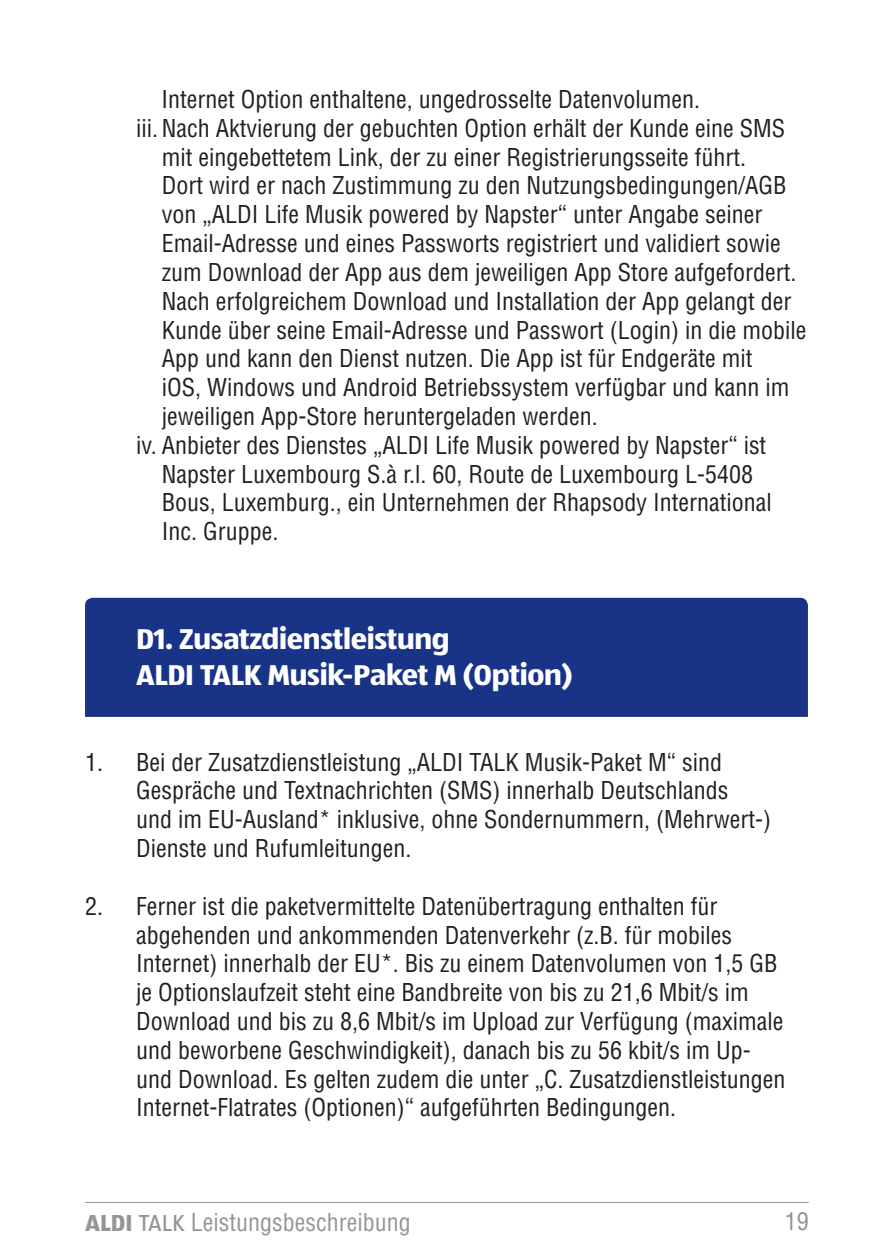
<style>
.page{position:relative;width:893px;height:1259px;background:#fff}
.page>*{position:absolute;margin:0;border:0;box-sizing:border-box;transform-origin:0 0}
.t1{font:700 29.7px/35.7px "ALDISUEDOT";letter-spacing:-.01em;color:#fff}
.t2{font:condensed 24px/28.8px "Helvetica LT Pro";color:#231f20}
.t3{font:condensed 24px "Helvetica LT Pro";color:#939598}
.s1{font-family:"ALDISUEDOT";font-weight:700;font-stretch:normal}
.s2{font-family:"ALDISUEDOT";font-stretch:normal}
</style>
<div class="page">
<hr style="left:85px;top:1202px;width:724px;height:1px;background:#939598">
<div style="left:85px;top:598px;width:723px;height:119px;background:#193487"></div>
<p class="t2" style="left:162px;top:85px;width:536px">Internet Option enthaltene, ungedrosselte Datenvolumen.</p>
<p class="t2" style="left:136px;top:114px;width:650px">iii. Nach Aktvierung der gebuchten Option erhält der Kunde eine SMS</p>
<p class="t2" style="left:162px;top:142px;width:582px">mit eingebettetem Link, der zu einer Registrierungsseite führt.</p>
<p class="t2" style="left:162px;top:171px;width:626px">Dort wird er nach Zustimmung zu den Nutzungsbedingungen/AGB</p>
<p class="t2" style="left:162px;top:200px;width:602px">von „ALDI Life Musik powered by Napster“ unter Angabe seiner</p>
<p class="t2" style="left:162px;top:229px;width:621px">Email-Adresse und eines Passworts registriert und validiert sowie</p>
<p class="t2" style="left:162px;top:258px;width:632px">zum Download der App aus dem jeweiligen App Store aufgefordert.</p>
<p class="t2" style="left:162px;top:286px;width:631px">Nach erfolgreichem Download und Installation der App gelangt der</p>
<p class="t2" style="left:162px;top:315px;width:646px">Kunde über seine Email-Adresse und Passwort (Login) in die mobile</p>
<p class="t2" style="left:162px;top:344px;width:592px">App und kann den Dienst nutzen. Die App ist für Endgeräte mit</p>
<p class="t2" style="left:162px;top:373px;width:629px">iOS, Windows und Android Betriebssystem verfügbar und kann im</p>
<p class="t2" style="left:162px;top:402px;width:434px">jeweiligen App-Store heruntergeladen werden.</p>
<p class="t2" style="left:136px;top:430px;width:632px">iv. Anbieter des Dienstes „ALDI Life Musik powered by Napster“ ist</p>
<p class="t2" style="left:162px;top:459px;width:593px">Napster Luxembourg S.à r. l. 60, Route de Luxembourg L-5408</p>
<p class="t2" style="left:162px;top:488px;width:611px">Bous, Luxemburg. , ein Unternehmen der Rhapsody International</p>
<p class="t2" style="left:162px;top:517px;width:114px">Inc. Gruppe.</p>
<p class="t1" style="left:136px;top:620px;width:438px">D1. Zusatzdienstleistung<br>ALDI TALK Musik-Paket M (Option)</p>
<p class="t2" style="left:136px;top:747px;width:636px;text-indent:-51px">1. Bei der Zusatzdienstleistung „ALDI TALK Musik-Paket M“ sind Gespräche und Textnachrichten (SMS) innerhalb Deutschlands<br>und im EU-Ausland* inklusive, ohne Sondernummern, (Mehrwert-)<br>Dienste und Rufumleitungen.</p>
<p class="t2" style="left:136px;top:891px;width:651px;text-indent:-51px">2. Ferner ist die paketvermittelte Datenübertragung enthalten für abgehenden und ankommenden Datenverkehr (z. B. für mobiles Internet) innerhalb der EU*. Bis zu einem Datenvolumen von 1,5 GB je Optionslaufzeit steht eine Bandbreite von bis zu 21,6 Mbit/s im Download und bis zu 8,6 Mbit/s im Upload zur Verfügung (maximale und beworbene Geschwindigkeit), danach bis zu 56 kbit/s im Up&shy;und Download. Es gelten zudem die unter „C. Zusatzdienstleistungen Internet-Flatrates (Optionen)“ aufgeführten Bedingungen.</p>
<p class="t3" style="left:85px;top:1207px;width:327px"><span class="s1">ALDI</span> <span class="s2">TALK</span> Leistungsbeschreibung</p>
<p class="t3" style="left:785px;top:1206px;width:25px">19</p>
</div>
